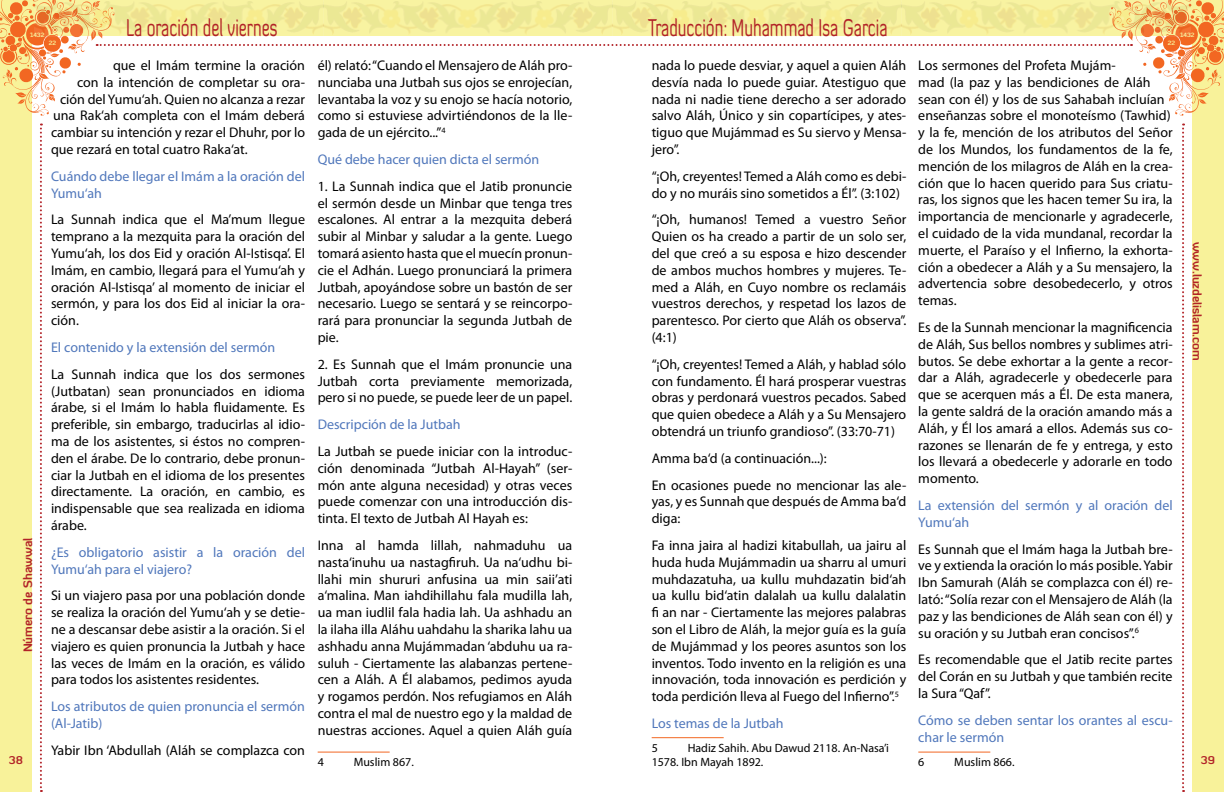
<style>
.page{position:relative;width:1224px;height:792px;background:#fff}
.page>*{position:absolute;margin:0;border:0;box-sizing:border-box;transform-origin:0 0}
.t1{font:24px "Diavlo";color:#b22328;scale:.67 1}
.t2{font:14px/16.8px "Myriad Pro";color:#000;text-align:justify}
.t3{font:14px/16.8px "Myriad Pro";color:#5077bb}
.t4{font:12px/14.4px "Myriad Pro";color:#000}
.t5{font:700 12px "Diavlo";color:#b22328}
.t6{font:700 11px "Diavlo";color:#b22328}
.t7{font:700 6px "Diavlo";color:#f8f299}
</style>
<div class="page">
<hr style="left:318px;top:752px;width:72px;height:1px;background:#f26722">
<hr style="left:652px;top:737px;width:72px;height:1px;background:#f26722">
<hr style="left:918px;top:752px;width:72px;height:1px;background:#f26722">
<div style="left:0;top:0;width:32px;height:792px;background:#f8f29a"></div>
<div style="left:1192px;top:0;width:32px;height:792px;background:#f8f29a"></div>
<svg style="left:40px;top:124px;width:2px;height:668px"></svg>
<svg style="left:1182px;top:124px;width:2px;height:668px"></svg>
<svg style="left:0;top:0;width:1224px;height:116px"></svg>
<img style="left:35px;top:1px;width:1156px;height:36px">
<p class="t1" style="left:126px;top:13px;width:228px">La oración del viernes</p>
<p class="t1" style="left:648px;top:13px;width:359px">Traducción: Muhammad Isa Garcia</p>
<p class="t2" style="left:77px;top:57px;width:229px;text-align:right">que el Imám termine la oración<br>con la intención de completar su ora-</p>
<p class="t2" style="left:51px;top:90px;width:256px;text-indent:9px">ción del Yumu‘ah. Quien no alcanza a rezar una Rak‘ah completa con el Imám deberá cambiar su intención y rezar el Dhuhr, por lo que rezará en total cuatro Raka‘at.</p>
<p class="t3" style="left:51px;top:168px;width:256px">Cuándo debe llegar el Imám a la oración del<br>Yumu‘ah</p>
<p class="t2" style="left:51px;top:211px;width:256px">La Sunnah indica que el Ma’mum llegue temprano a la mezquita para la oración del Yumu‘ah, los dos Eid y oración Al-Istisqa’. El Imám, en cambio, llegará para el Yumu‘ah y oración Al-Istisqa’ al momento de iniciar el sermón, y para los dos Eid al iniciar la ora&shy;ción.</p>
<p class="t3" style="left:51px;top:339px;width:226px">El contenido y la extensión del sermón</p>
<p class="t2" style="left:51px;top:365px;width:256px">La Sunnah indica que los dos sermones (Jutbatan) sean pronunciados en idioma árabe, si el Imám lo habla fluidamente. Es preferible, sin embargo, traducirlas al idio&shy;ma de los asistentes, si éstos no compren&shy;den el árabe. De lo contrario, debe pronun&shy;ciar la Jutbah en el idioma de los presentes directamente. La oración, en cambio, es indispensable que sea realizada en idioma árabe.</p>
<p class="t3" style="left:51px;top:543px;width:255px">¿Es obligatorio asistir a la oración del<br>Yumu‘ah para el viajero?</p>
<p class="t2" style="left:51px;top:587px;width:256px">Si un viajero pasa por una población donde se realiza la oración del Yumu‘ah y se detie&shy;ne a descansar debe asistir a la oración. Si el viajero es quien pronuncia la Jutbah y hace las veces de Imám en la oración, es válido para todos los asistentes residentes.</p>
<p class="t3" style="left:51px;top:698px;width:256px">Los atributos de quien pronuncia el sermón (Al-Jatib)</p>
<p class="t2" style="left:51px;top:741px;width:256px">Yabir Ibn ‘Abdullah (Aláh se complazca con</p>
<p class="t7" style="left:30px;top:31px;width:16px">1432</p>
<p class="t7" style="left:1180px;top:31px;width:16px">1432</p>
<p class="t7" style="left:49px;top:39px;width:9px">22</p>
<p class="t7" style="left:1168px;top:39px;width:9px">22</p>
<p class="t2" style="left:918px;top:57px;width:256px;text-align:left">Los sermones del Profeta Mujám-<br>mad (la paz y las bendiciones de Aláh sean con él) y los de sus Sahabah incluían enseñanzas sobre el monoteísmo (Tawhid) y la fe, mención de los atributos del Señor de los Mundos, los fundamentos de la fe, mención de los milagros de Aláh en la crea&shy;ción que lo hacen querido para Sus criatu&shy;ras, los signos que les hacen temer Su ira, la importancia de mencionarle y agradecerle, el cuidado de la vida mundanal, recordar la muerte, el Paraíso y el Infierno, la exhorta&shy;ción a obedecer a Aláh y a Su mensajero, la advertencia sobre desobedecerlo, y otros temas.</p>
<p class="t2" style="left:918px;top:319px;width:256px">Es de la Sunnah mencionar la magnificencia de Aláh, Sus bellos nombres y sublimes atri&shy;butos. Se debe exhortar a la gente a recor&shy;dar a Aláh, agradecerle y obedecerle para que se acerquen más a Él. De esta manera, la gente saldrá de la oración amando más a Aláh, y Él los amará a ellos. Además sus co&shy;razones se llenarán de fe y entrega, y esto los llevará a obedecerle y adorarle en todo momento.</p>
<p class="t3" style="left:918px;top:497px;width:256px">La extensión del sermón y al oración del<br>Yumu‘ah</p>
<p class="t2" style="left:918px;top:540px;width:256px">Es Sunnah que el Imám haga la Jutbah bre&shy;ve y extienda la oración lo más posible. Yabir Ibn Samurah (Aláh se complazca con él) re&shy;lató: “Solía rezar con el Mensajero de Aláh (la paz y las bendiciones de Aláh sean con él) y su oración y su Jutbah eran concisos”.<sup>6</sup></p>
<p class="t2" style="left:918px;top:651px;width:256px">Es recomendable que el Jatib recite partes del Corán en su Jutbah y que también recite la Sura “Qaf”.</p>
<p class="t3" style="left:918px;top:712px;width:255px">Cómo se deben sentar los orantes al escu&shy;char le sermón</p>
<p class="t2" style="left:318px;top:57px;width:256px">él) relató: “Cuando el Mensajero de Aláh pro&shy;nunciaba una Jutbah sus ojos se enrojecían, levantaba la voz y su enojo se hacía notorio, como si estuviese advirtiéndonos de la lle&shy;gada de un ejército...”<sup>4</sup></p>
<p class="t3" style="left:318px;top:151px;width:223px">Qué debe hacer quien dicta el sermón</p>
<p class="t2" style="left:318px;top:178px;width:256px">1. La Sunnah indica que el Jatib pronuncie el sermón desde un Minbar que tenga tres escalones. Al entrar a la mezquita deberá subir al Minbar y saludar a la gente. Luego tomará asiento hasta que el muecín pronun&shy;cie el Adhán. Luego pronunciará la primera Jutbah, apoyándose sobre un bastón de ser necesario. Luego se sentará y se reincorpo&shy;rará para pronunciar la segunda Jutbah de pie.</p>
<p class="t2" style="left:318px;top:356px;width:256px">2. Es Sunnah que el Imám pronuncie una Jutbah corta previamente memorizada, pero si no puede, se puede leer de un papel.</p>
<p class="t3" style="left:318px;top:416px;width:144px">Descripción de la Jutbah</p>
<p class="t2" style="left:318px;top:443px;width:256px">La Jutbah se puede iniciar con la introduc&shy;ción denominada “Jutbah Al-Hayah” (ser&shy;món ante alguna necesidad) y otras veces puede comenzar con una introducción dis&shy;tinta. El texto de Jutbah Al Hayah es:</p>
<p class="t2" style="left:318px;top:537px;width:256px">Inna al hamda lillah, nahmaduhu ua nasta‘inuhu ua nastagfiruh. Ua na‘udhu bi&shy;llahi min shururi anfusina ua min saii’ati a‘malina. Man iahdihillahu fala mudilla lah, ua man iudlil fala hadia lah. Ua ashhadu an la ilaha illa Aláhu uahdahu la sharika lahu ua ashhadu anna Mujámmadan ‘abduhu ua ra&shy;suluh - Ciertamente las alabanzas pertene&shy;cen a Aláh. A Él alabamos, pedimos ayuda y rogamos perdón. Nos refugiamos en Aláh contra el mal de nuestro ego y la maldad de nuestras acciones. Aquel a quien Aláh guía</p>
<p class="t4" style="left:318px;top:755px;width:8px">4</p>
<p class="t4" style="left:354px;top:755px;width:62px">Muslim 867.</p>
<p class="t2" style="left:652px;top:57px;width:256px">nada lo puede desviar, y aquel a quien Aláh desvía nada lo puede guiar. Atestiguo que nada ni nadie tiene derecho a ser adorado salvo Aláh, Único y sin copartícipes, y ates&shy;tiguo que Mujámmad es Su siervo y Mensa&shy;jero”.</p>
<p class="t2" style="left:652px;top:168px;width:256px">“¡Oh, creyentes! Temed a Aláh como es debi&shy;do y no muráis sino sometidos a Él”. (3:102)</p>
<p class="t2" style="left:652px;top:211px;width:256px">“¡Oh, humanos! Temed a vuestro Señor Quien os ha creado a partir de un solo ser, del que creó a su esposa e hizo descender de ambos muchos hombres y mujeres. Te&shy;med a Aláh, en Cuyo nombre os reclamáis vuestros derechos, y respetad los lazos de parentesco. Por cierto que Aláh os observa”.</p>
<p class="t2" style="left:652px;top:329px;width:27px">(4:1)</p>
<p class="t2" style="left:652px;top:356px;width:256px">“¡Oh, creyentes! Temed a Aláh, y hablad sólo con fundamento. Él hará prosperar vuestras obras y perdonará vuestros pecados. Sabed que quien obedece a Aláh y a Su Mensajero obtendrá un triunfo grandioso”. (33:70-71)</p>
<p class="t2" style="left:652px;top:449px;width:177px">Amma ba‘d (a continuación...):</p>
<p class="t2" style="left:652px;top:476px;width:256px">En ocasiones puede no mencionar las ale&shy;yas, y es Sunnah que después de Amma ba‘d diga:</p>
<p class="t2" style="left:652px;top:537px;width:256px">Fa inna jaira al hadizi kitabullah, ua jairu al huda huda Mujámmadin ua sharru al umuri muhdazatuha, ua kullu muhdazatin bid‘ah ua kullu bid‘atin dalalah ua kullu dalalatin fi an nar - Ciertamente las mejores palabras son el Libro de Aláh, la mejor guía es la guía de Mujámmad y los peores asuntos son los inventos. Todo invento en la religión es una innovación, toda innovación es perdición y toda perdición lleva al Fuego del Infierno”.<sup>5</sup></p>
<p class="t3" style="left:652px;top:715px;width:134px">Los temas de la Jutbah</p>
<p class="t4" style="left:652px;top:741px;width:8px">5</p>
<p class="t5" style="left:1205px;top:242px;width:121px;rotate:90deg">www.luzdelislam.com</p>
<p class="t5" style="left:20px;top:652px;width:116px;rotate:-90deg">Número de Shawwal</p>
<p class="t4" style="left:652px;top:741px;width:239px;text-indent:36px">Hadiz Sahih. Abu Dawud 2118. An-Nasa’i<br>1578. Ibn Mayah 1892.</p>
<p class="t6" style="left:9px;top:753px;width:16px">38</p>
<p class="t4" style="left:918px;top:755px;width:8px">6</p>
<p class="t4" style="left:954px;top:755px;width:62px">Muslim 866.</p>
<p class="t6" style="left:1201px;top:753px;width:16px">39</p>
</div>
